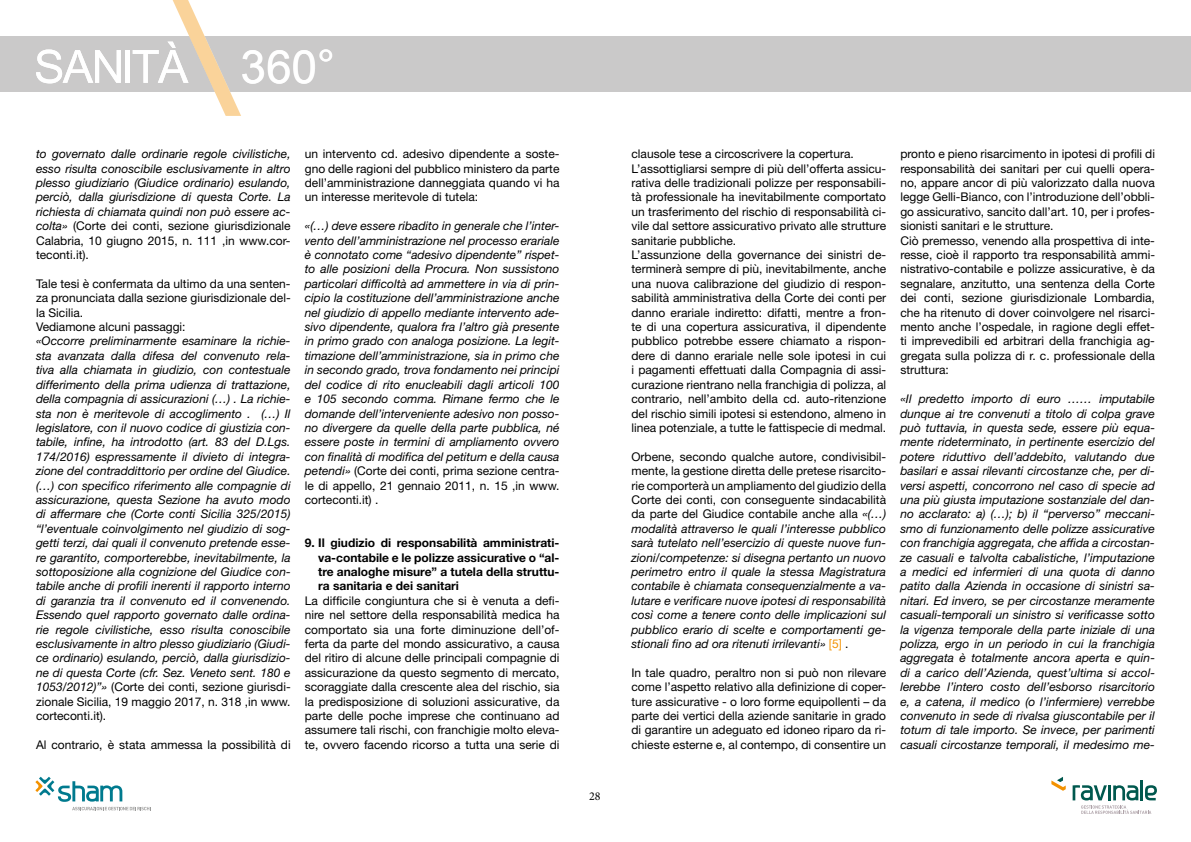
<style>
.page{position:relative;width:1191px;height:842px;background:#fff}
.page>*{position:absolute;margin:0;border:0;box-sizing:border-box;transform-origin:0 0}
.t1{font:45.8px "Arial Unicode MS";color:#fff}
.t2{font:italic 12px/14.4px "Helvetica Neue";color:#000;text-align:justify}
.t3{font:12px/14.4px "Helvetica Neue";color:#000}
.t4{font:700 12px/14.4px "Helvetica Neue";color:#000;text-align:justify}
.t5{font:12px "Minion Pro";color:#000}
.s1{font-style:normal}
.s2{font-style:normal;color:#f39200}
</style>
<div class="page">
<div style="left:0;top:36px;width:1191px;height:56px;background:#cac9c9"></div>
<svg style="left:36px;top:49px;width:85px;height:34px"></svg>
<hr style="left:125px;top:50px;width:4px;height:33px;background:#fff">
<svg style="left:133px;top:0;width:108px;height:116px"></svg>
<svg style="left:35px;top:777px;width:116px;height:33px"></svg>
<hr style="left:1140px;top:780px;width:3px;height:20px;background:#00584e">
<svg style="left:1072px;top:785px;width:85px;height:29px"></svg>
<svg style="left:1051px;top:777px;width:14px;height:14px"></svg>
<h1 class="t1" style="left:240px;top:33px;width:96px">360°</h1>
<p class="t2" style="left:36px;top:147px;width:256px">to governato dalle ordinarie regole civilistiche, esso risulta conoscibile esclusivamente in altro plesso giudiziario (Giudice ordinario) esulando, perciò, dalla giurisdizione di questa Corte. La richiesta di chiamata quindi non può essere ac&shy;colta» <span class="s1">(Corte dei conti, sezione giurisdizionale Calabria, 10 giugno 2015, n. 111 ,in www.cor&shy;teconti.it).</span></p>
<p class="t3" style="left:36px;top:276px;width:256px">Tale tesi è confermata da ultimo da una senten&shy;za pronunciata dalla sezione giurisdizionale del&shy;la Sicilia.<br>Vediamone alcuni passaggi:</p>
<p class="t2" style="left:36px;top:334px;width:256px">«Occorre preliminarmente esaminare la richie&shy;sta avanzata dalla difesa del convenuto rela&shy;tiva alla chiamata in giudizio, con contestuale differimento della prima udienza di trattazione, della compagnia di assicurazioni (…) . La richie&shy;sta non è meritevole di accoglimento . (…) Il legislatore, con il nuovo codice di giustizia con&shy;tabile, infine, ha introdotto (art. 83 del D.Lgs.<br>174/2016) espressamente il divieto di integra&shy;zione del contraddittorio per ordine del Giudice. (…) con specifico riferimento alle compagnie di assicurazione, questa Sezione ha avuto modo di affermare che (Corte conti Sicilia 325/2015) “l’eventuale coinvolgimento nel giudizio di sog&shy;getti terzi, dai quali il convenuto pretende esse&shy;re garantito, comporterebbe, inevitabilmente, la sottoposizione alla cognizione del Giudice con&shy;tabile anche di profili inerenti il rapporto interno di garanzia tra il convenuto ed il convenendo.<br>Essendo quel rapporto governato dalle ordina&shy;rie regole civilistiche, esso risulta conoscibile esclusivamente in altro plesso giudiziario (Giudi&shy;ce ordinario) esulando, perciò, dalla giurisdizio&shy;ne di questa Corte (cfr. Sez. Veneto sent. 180 e 1053/2012)”» <span class="s1">(Corte dei conti, sezione giurisdi&shy;zionale Sicilia, 19 maggio 2017, n. 318 ,in www. corteconti.it).</span></p>
<p class="t3" style="left:36px;top:737px;width:256px">Al contrario, è stata ammessa la possibilità di</p>
<p class="t3" style="left:305px;top:147px;width:256px;text-align:justify">un intervento cd. adesivo dipendente a soste&shy;gno delle ragioni del pubblico ministero da parte dell’amministrazione danneggiata quando vi ha un interesse meritevole di tutela:</p>
<p class="t2" style="left:305px;top:219px;width:256px">«(…) deve essere ribadito in generale che l’inter&shy;vento dell’amministrazione nel processo erariale è connotato come “adesivo dipendente” rispet&shy;to alle posizioni della Procura. Non sussistono particolari difficoltà ad ammettere in via di prin&shy;cipio la costituzione dell’amministrazione anche nel giudizio di appello mediante intervento ade&shy;sivo dipendente, qualora fra l’altro già presente in primo grado con analoga posizione. La legit&shy;timazione dell’amministrazione, sia in primo che in secondo grado, trova fondamento nei principi del codice di rito enucleabili dagli articoli 100 e 105 secondo comma. Rimane fermo che le domande dell’interveniente adesivo non posso&shy;no divergere da quelle della parte pubblica, né essere poste in termini di ampliamento ovvero con finalità di modifica del petitum e della causa petendi» <span class="s1">(Corte dei conti, prima sezione centra&shy;le di appello, 21 gennaio 2011, n. 15 ,in www. corteconti.it) .</span></p>
<p class="t4" style="left:318px;top:535px;width:243px;text-indent:-13px">9. Il giudizio di responsabilità amministrati&shy;va-contabile e le polizze assicurative o “al&shy;tre analoghe misure” a tutela della struttu&shy;ra sanitaria e dei sanitari</p>
<p class="t3" style="left:305px;top:593px;width:256px;text-align:justify">La difficile congiuntura che si è venuta a defi&shy;nire nel settore della responsabilità medica ha comportato sia una forte diminuzione dell’of&shy;ferta da parte del mondo assicurativo, a causa del ritiro di alcune delle principali compagnie di assicurazione da questo segmento di mercato, scoraggiate dalla crescente alea del rischio, sia la predisposizione di soluzioni assicurative, da parte delle poche imprese che continuano ad assumere tali rischi, con franchigie molto eleva&shy;te, ovvero facendo ricorso a tutta una serie di</p>
<p class="t5" style="left:589px;top:788px;width:13px">28</p>
<p class="t3" style="left:631px;top:147px;width:256px">clausole tese a circoscrivere la copertura.<br>L’assottigliarsi sempre di più dell’offerta assicu&shy;rativa delle tradizionali polizze per responsabili&shy;tà professionale ha inevitabilmente comportato un trasferimento del rischio di responsabilità ci&shy;vile dal settore assicurativo privato alle strutture sanitarie pubbliche.<br>L’assunzione della governance dei sinistri de&shy;terminerà sempre di più, inevitabilmente, anche una nuova calibrazione del giudizio di respon&shy;sabilità amministrativa della Corte dei conti per danno erariale indiretto: difatti, mentre a fron&shy;te di una copertura assicurativa, il dipendente pubblico potrebbe essere chiamato a rispon&shy;dere di danno erariale nelle sole ipotesi in cui i pagamenti effettuati dalla Compagnia di assi&shy;curazione rientrano nella franchigia di polizza, al contrario, nell’ambito della cd. auto-ritenzione del rischio simili ipotesi si estendono, almeno in linea potenziale, a tutte le fattispecie di medmal.</p>
<p class="t2" style="left:631px;top:449px;width:256px"><span class="s1">Orbene, secondo qualche autore, condivisibil&shy;mente, la gestione diretta delle pretese risarcito&shy;rie comporterà un ampliamento del giudizio della Corte dei conti, con conseguente sindacabilità da parte del Giudice contabile anche alla</span> «(…) modalità attraverso le quali l’interesse pubblico sarà tutelato nell’esercizio di queste nuove fun&shy;zioni/competenze: si disegna pertanto un nuovo perimetro entro il quale la stessa Magistratura contabile è chiamata consequenzialmente a va&shy;lutare e verificare nuove ipotesi di responsabilità così come a tenere conto delle implicazioni sul pubblico erario di scelte e comportamenti ge&shy;stionali fino ad ora ritenuti irrilevanti» <span class="s2">[5]</span> <span class="s1">.</span></p>
<p class="t3" style="left:631px;top:665px;width:256px;text-align:justify">In tale quadro, peraltro non si può non rilevare come l’aspetto relativo alla definizione di coper&shy;ture assicurative - o loro forme equipollenti – da parte dei vertici della aziende sanitarie in grado di garantire un adeguato ed idoneo riparo da ri&shy;chieste esterne e, al contempo, di consentire un</p>
<p class="t3" style="left:900px;top:147px;width:256px">pronto e pieno risarcimento in ipotesi di profili di responsabilità dei sanitari per cui quelli opera&shy;no, appare ancor di più valorizzato dalla nuova legge Gelli-Bianco, con l’introduzione dell’obbli&shy;go assicurativo, sancito dall’art. 10, per i profes&shy;sionisti sanitari e le strutture.<br>Ciò premesso, venendo alla prospettiva di inte&shy;resse, cioè il rapporto tra responsabilità ammi&shy;nistrativo-contabile e polizze assicurative, è da segnalare, anzitutto, una sentenza della Corte dei conti, sezione giurisdizionale Lombardia, che ha ritenuto di dover coinvolgere nel risarci&shy;mento anche l’ospedale, in ragione degli effet&shy;ti imprevedibili ed arbitrari della franchigia ag&shy;gregata sulla polizza di r. c. professionale della struttura:</p>
<p class="t2" style="left:900px;top:391px;width:256px">«Il predetto importo di euro …… imputabile dunque ai tre convenuti a titolo di colpa grave può tuttavia, in questa sede, essere più equa&shy;mente rideterminato, in pertinente esercizio del potere riduttivo dell’addebito, valutando due basilari e assai rilevanti circostanze che, per di&shy;versi aspetti, concorrono nel caso di specie ad una più giusta imputazione sostanziale del dan&shy;no acclarato: a) (…); b) il “perverso” meccani&shy;smo di funzionamento delle polizze assicurative con franchigia aggregata, che affida a circostan&shy;ze casuali e talvolta cabalistiche, l’imputazione a medici ed infermieri di una quota di danno patito dalla Azienda in occasione di sinistri sa&shy;nitari. Ed invero, se per circostanze meramente casuali-temporali un sinistro si verificasse sotto la vigenza temporale della parte iniziale di una polizza, ergo in un periodo in cui la franchigia aggregata è totalmente ancora aperta e quin&shy;di a carico dell’Azienda, quest’ultima si accol&shy;lerebbe l’intero costo dell’esborso risarcitorio e, a catena, il medico (o l’infermiere) verrebbe convenuto in sede di rivalsa giuscontabile per il totum di tale importo. Se invece, per parimenti casuali circostanze temporali, il medesimo me-</p>
</div>
